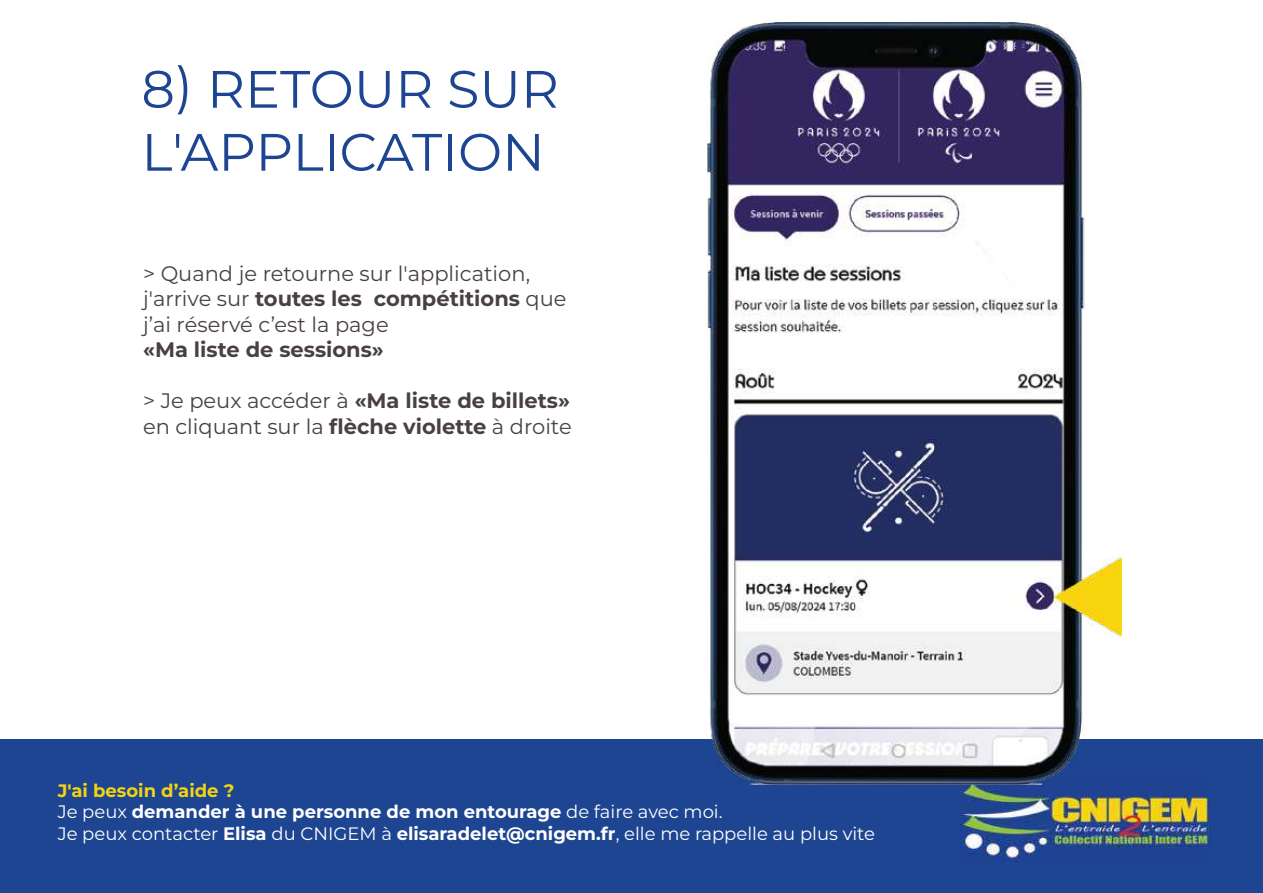
<style>
.page{position:relative;width:1263px;height:893px;background:#fff}
.page>*{position:absolute;margin:0;border:0;box-sizing:border-box;transform-origin:0 0}
.t1{font:52.5px/63px "Montserrat";color:#1e4591}
.t2{font:21px/25.5px "Montserrat";color:#494042}
.t3{font:700 21px "Montserrat";color:#494042}
.t4{font:18px/21.6px "Montserrat";color:#fff}
.s1{font-weight:700}
.s2{font-weight:700;color:#f4d410}
</style>
<div class="page">
<div style="left:0;top:740px;width:1263px;height:153px;background:#1e4591"></div>
<img style="left:960px;top:785px;width:251px;height:77px">
<img style="left:706px;top:23px;width:415px;height:762px">
<h1 class="t1" style="left:141px;top:56px;width:419px">8) RETOUR SUR<br>L'APPLICATION</h1>
<p class="t2" style="left:143px;top:260px;width:425px">&gt; Quand je retourne sur l'application, j'arrive sur <span class="s1">toutes les compétitions</span> que j’ai réservé c’est la page</p>
<p class="t3" style="left:143px;top:335px;width:242px">«Ma liste de sessions»</p>
<p class="t2" style="left:143px;top:387px;width:430px">&gt; Je peux accéder à <span class="s1">«Ma liste de billets» </span>en cliquant sur la <span class="s1">flèche violette</span> à droite</p>
<p class="t4" style="left:58px;top:779px;width:819px"><span class="s2">J'ai besoin d’aide ?<br></span>Je peux <span class="s1">demander à une personne de mon entourage</span> de faire avec moi.<br>Je peux contacter <span class="s1">Elisa</span> du CNIGEM à <span class="s1">elisaradelet@cnigem.fr</span>, elle me rappelle au plus vite</p>
</div>
